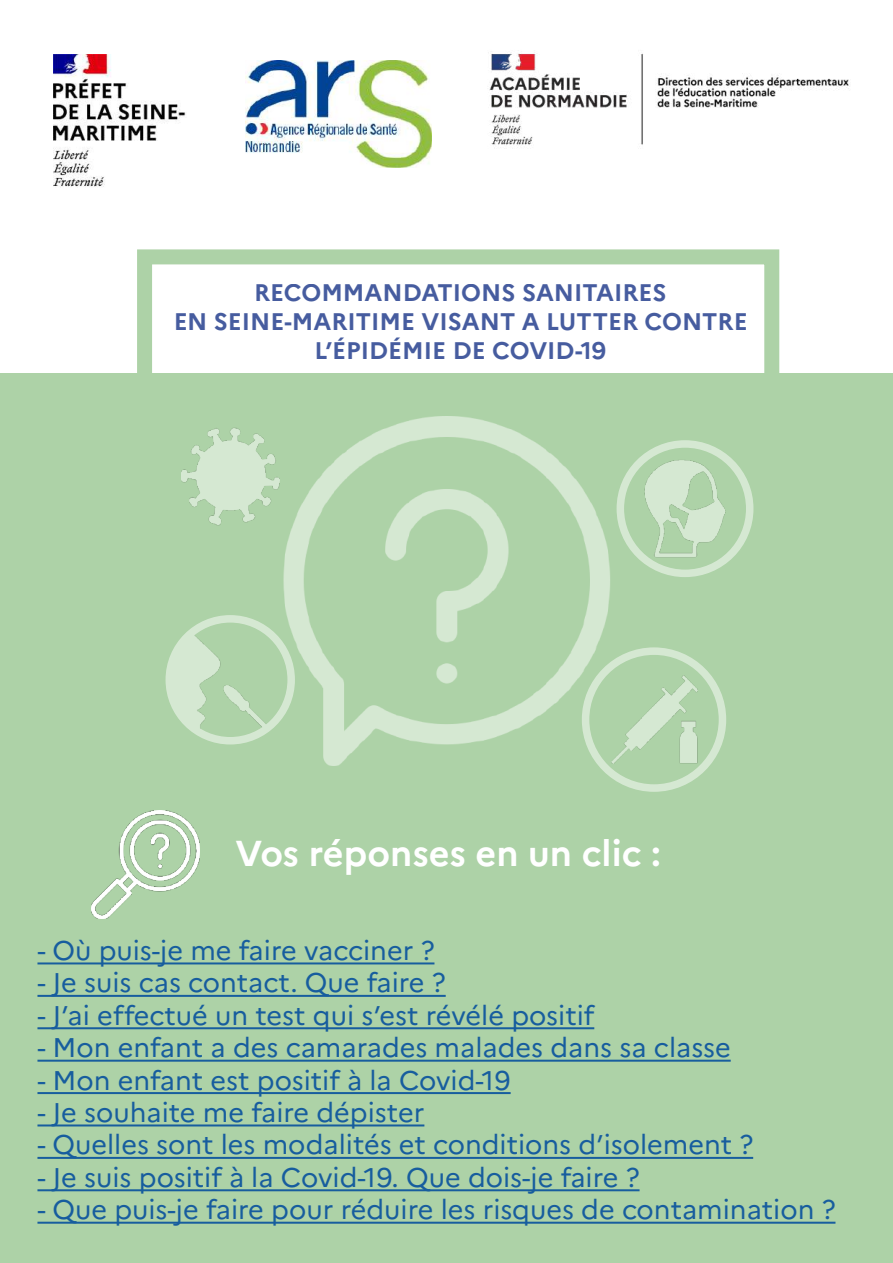
<style>
.page{position:relative;width:893px;height:1263px;background:#fff}
.page>*{position:absolute;margin:0;border:0;box-sizing:border-box;transform-origin:0 0}
.t1{font:700 36px "Marianne";color:#fff}
.t2{font:27px "Marianne";color:#175d9e}
.t3{font:700 24px/28.8px "Marianne";color:#253f8e;text-align:center}
</style>
<div class="page">
<img style="left:53px;top:54px;width:133px;height:133px">
<img style="left:245px;top:60px;width:187px;height:108px">
<div style="left:0;top:373px;width:893px;height:890px;background:#add2a7"></div>
<hr style="left:37px;top:962px;width:397px;height:2px;background:#175d9e">
<hr style="left:37px;top:995px;width:409px;height:2px;background:#175d9e">
<hr style="left:37px;top:1027px;width:557px;height:2px;background:#175d9e">
<hr style="left:37px;top:1060px;width:694px;height:2px;background:#175d9e">
<hr style="left:37px;top:1092px;width:474px;height:2px;background:#175d9e">
<hr style="left:37px;top:1124px;width:387px;height:2px;background:#175d9e">
<hr style="left:37px;top:1157px;width:716px;height:2px;background:#175d9e">
<hr style="left:37px;top:1189px;width:603px;height:2px;background:#175d9e">
<hr style="left:37px;top:1222px;width:798px;height:2px;background:#175d9e">
<div style="left:137px;top:249px;width:642px;height:169px;border:15px solid #add2a7"></div>
<img style="left:92px;top:811px;width:107px;height:107px">
<img style="left:272px;top:417px;width:349px;height:348px">
<img style="left:169px;top:619px;width:113px;height:122px">
<div style="left:166px;top:615px;width:129px;height:129px;border:8px solid #fff;border-radius:50%"></div>
<img style="left:181px;top:427px;width:98px;height:98px">
<img style="left:630px;top:453px;width:110px;height:111px">
<div style="left:617px;top:440px;width:136px;height:137px;border:8px solid #fff;border-radius:50%"></div>
<img style="left:611px;top:675px;width:86px;height:89px">
<div style="left:582px;top:647px;width:144px;height:145px;border:8px solid #fff;border-radius:50%"></div>
<img style="left:488px;top:52px;width:362px;height:93px">
<p class="t3" style="left:173px;top:278px;width:576px">RECOMMANDATIONS SANITAIRES<br>EN SEINE-MARITIME VISANT A LUTTER CONTRE<br>L’ÉPIDÉMIE DE COVID-19</p>
<h1 class="t1" style="left:235px;top:831px;width:427px">Vos réponses en un clic :</h1>
<p class="t2" style="left:37px;top:934px;width:398px">- Où puis-je me faire vacciner ?</p>
<p class="t2" style="left:37px;top:966px;width:410px">- Je suis cas contact. Que faire ?</p>
<p class="t2" style="left:37px;top:999px;width:558px">- J’ai effectué un test qui s’est révélé positif</p>
<p class="t2" style="left:37px;top:1031px;width:695px">- Mon enfant a des camarades malades dans sa classe</p>
<p class="t2" style="left:37px;top:1063px;width:475px">- Mon enfant est positif à la Covid-19</p>
<p class="t2" style="left:37px;top:1096px;width:388px">- Je souhaite me faire dépister</p>
<p class="t2" style="left:37px;top:1128px;width:717px">- Quelles sont les modalités et conditions d’isolement ?</p>
<p class="t2" style="left:37px;top:1161px;width:604px">- Je suis positif à la Covid-19. Que dois-je faire ?</p>
<p class="t2" style="left:37px;top:1193px;width:799px">- Que puis-je faire pour réduire les risques de contamination ?</p>
</div>
